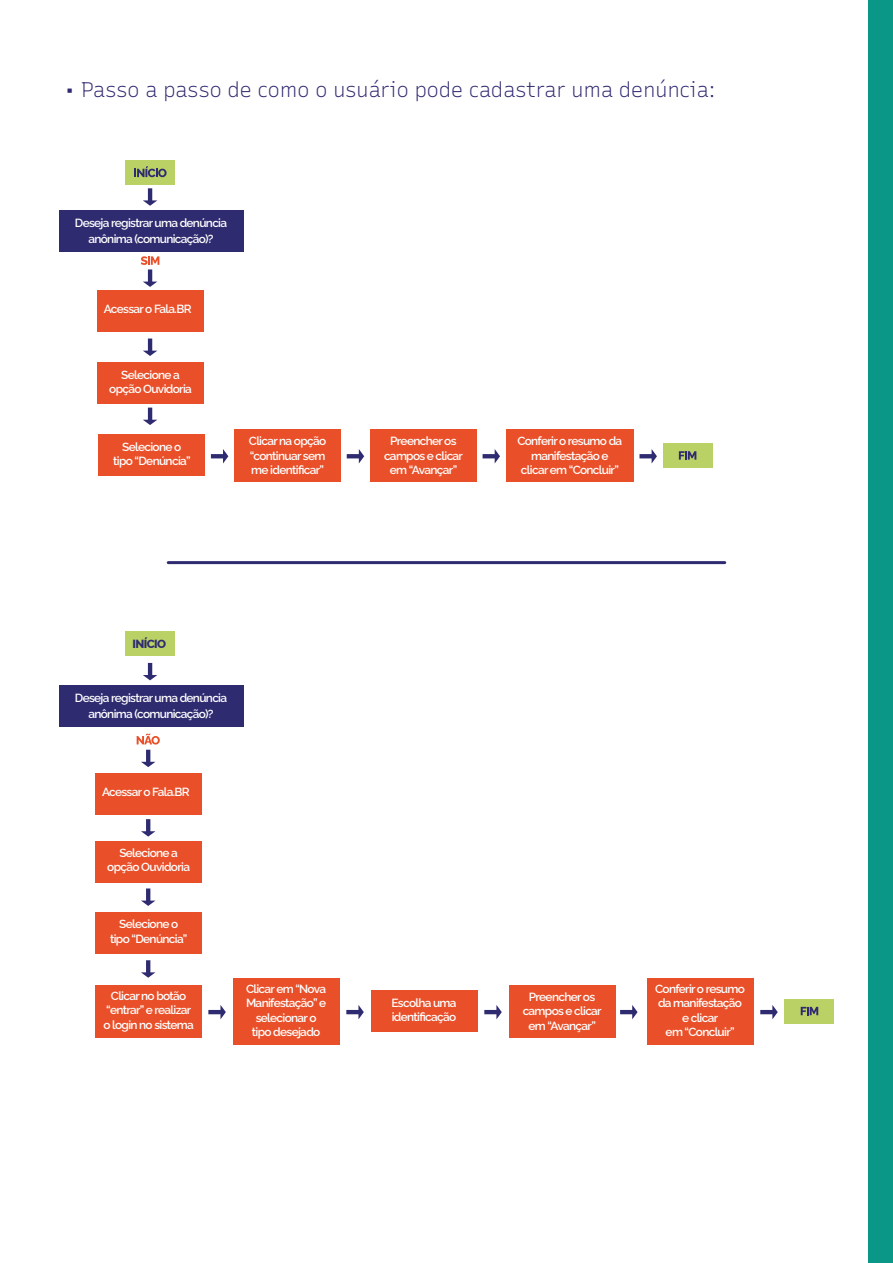
<style>
.page{position:relative;width:893px;height:1263px;background:#fff}
.page>*{position:absolute;margin:0;border:0;box-sizing:border-box;transform-origin:0 0}
.t1{font:300 21px "Recursive";letter-spacing:-.02em;color:#2f2971}
.t2{font:600 11.85px/14.4px "Rawline";letter-spacing:-.055em;color:#fff;text-align:center}
.t3{font:800 11.85px "Rawline";letter-spacing:-.055em;color:#2f2b70}
</style>
<div class="page">
<div style="left:869px;top:0;width:24px;height:1263px;background:#0b9787"></div>
<hr style="left:168px;top:561px;width:557px;height:3px;background:#2f2b70">
<div style="left:59px;top:211px;width:184px;height:41px;background:#2f2b70"></div>
<div style="left:97px;top:290px;width:107px;height:41px;background:#e95029"></div>
<div style="left:125px;top:160px;width:50px;height:24px;background:#bad265"></div>
<svg style="left:134px;top:166px;width:33px;height:11px"></svg>
<div style="left:663px;top:443px;width:49px;height:25px;background:#bad265"></div>
<svg style="left:679px;top:451px;width:17px;height:9px"></svg>
<div style="left:97px;top:363px;width:107px;height:41px;background:#e95029"></div>
<div style="left:98px;top:435px;width:107px;height:41px;background:#e95029"></div>
<div style="left:234px;top:429px;width:107px;height:53px;background:#e95029"></div>
<div style="left:370px;top:429px;width:107px;height:53px;background:#e95029"></div>
<div style="left:506px;top:429px;width:128px;height:53px;background:#e95029"></div>
<svg style="left:143px;top:188px;width:14px;height:18px"></svg>
<svg style="left:141px;top:256px;width:18px;height:31px"></svg>
<svg style="left:143px;top:338px;width:14px;height:18px"></svg>
<svg style="left:143px;top:408px;width:14px;height:17px"></svg>
<svg style="left:211px;top:449px;width:17px;height:14px"></svg>
<svg style="left:347px;top:449px;width:17px;height:14px"></svg>
<svg style="left:483px;top:449px;width:17px;height:14px"></svg>
<svg style="left:639px;top:449px;width:18px;height:14px"></svg>
<svg style="left:137px;top:734px;width:23px;height:10px"></svg>
<div style="left:785px;top:999px;width:49px;height:24px;background:#bad265"></div>
<svg style="left:801px;top:1007px;width:17px;height:8px"></svg>
<div style="left:59px;top:686px;width:184px;height:41px;background:#2f2b70"></div>
<div style="left:125px;top:631px;width:50px;height:25px;background:#bad265"></div>
<div style="left:95px;top:773px;width:107px;height:41px;background:#e95029"></div>
<div style="left:95px;top:841px;width:107px;height:41px;background:#e95029"></div>
<div style="left:371px;top:990px;width:106px;height:41px;background:#e95029"></div>
<div style="left:95px;top:912px;width:107px;height:41px;background:#e95029"></div>
<div style="left:95px;top:985px;width:107px;height:52px;background:#e95029"></div>
<div style="left:509px;top:985px;width:106px;height:52px;background:#e95029"></div>
<div style="left:233px;top:978px;width:106px;height:66px;background:#e95029"></div>
<div style="left:647px;top:978px;width:106px;height:66px;background:#e95029"></div>
<svg style="left:143px;top:663px;width:14px;height:17px"></svg>
<svg style="left:141px;top:750px;width:14px;height:17px"></svg>
<svg style="left:141px;top:819px;width:14px;height:18px"></svg>
<svg style="left:141px;top:888px;width:14px;height:18px"></svg>
<svg style="left:141px;top:960px;width:14px;height:18px"></svg>
<svg style="left:208px;top:1005px;width:18px;height:14px"></svg>
<svg style="left:346px;top:1005px;width:18px;height:14px"></svg>
<svg style="left:484px;top:1005px;width:18px;height:14px"></svg>
<svg style="left:620px;top:1005px;width:18px;height:14px"></svg>
<svg style="left:760px;top:1005px;width:18px;height:14px"></svg>
<h1 class="t1" style="left:64px;top:74px;width:654px">• Passo a passo de como o usuário pode cadastrar uma denúncia:</h1>
<p class="t2" style="left:75px;top:214px;width:154px;line-height:16px">Deseja registrar uma denúncia anônima (comunicação)?</p>
<p class="t2" style="left:104px;top:300px;width:89px">Acessar o Fala.BR</p>
<p class="t2" style="left:109px;top:366px;width:84px">Selecione a opção Ouvidoria</p>
<p class="t2" style="left:113px;top:438px;width:79px">Selecione o tipo “Denúncia”</p>
<p class="t2" style="left:249px;top:433px;width:79px;text-align:justify">Clicar na opção “continuar sem me identificar”</p>
<p class="t2" style="left:384px;top:433px;width:81px">Preencher os campos e clicar em “Avançar”</p>
<p class="t2" style="left:517px;top:433px;width:106px">Conferir o resumo da manifestação e clicar em “Concluir”</p>
<p class="t3" style="left:133px;top:635px;width:35px">INÍCIO</p>
<p class="t2" style="left:75px;top:689px;width:154px;line-height:16px">Deseja registrar uma denúncia anônima (comunicação)?</p>
<p class="t2" style="left:102px;top:783px;width:89px">Acessar o Fala.BR</p>
<p class="t2" style="left:107px;top:844px;width:84px">Selecione a opção Ouvidoria</p>
<p class="t2" style="left:110px;top:916px;width:79px">Selecione o tipo “Denúncia”</p>
<p class="t2" style="left:246px;top:980px;width:82px">Clicar em “Nova<br>Manifestação” e selecionar o tipo desejado</p>
<p class="t2" style="left:655px;top:980px;width:91px">Conferir o resumo da manifestação e clicar<br>em “Concluir”</p>
<p class="t2" style="left:103px;top:987px;width:92px">Clicar no botão “entrar” e realizar o login no sistema</p>
<p class="t2" style="left:523px;top:988px;width:81px">Preencher os campos e clicar em “Avançar”</p>
<p class="t2" style="left:391px;top:994px;width:67px;text-align:left">Escolha uma identificação</p>
</div>
